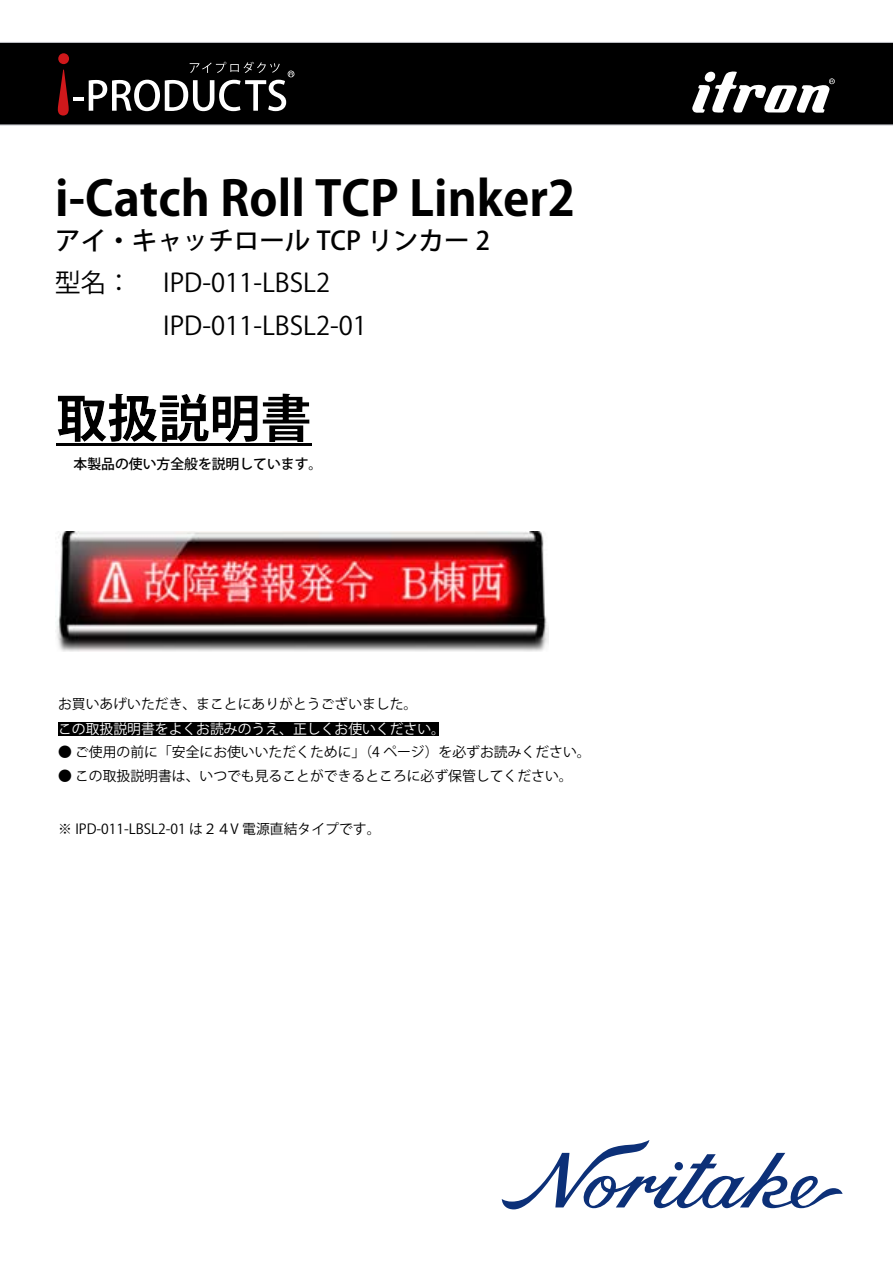
<style>
.page{position:relative;width:893px;height:1263px;background:#fff}
.page>*{position:absolute;margin:0;border:0;box-sizing:border-box;transform-origin:0 0}
.t1{font:700 47.85px "Koz Go Pro";color:#000}
.t2{font:25.5px/42.6px "Koz Go Pro";color:#000}
.t3{font:500 25.5px "Koz Go Pro";color:#000}
.t4{font:13.8px "Koz Go Pro";color:#000}
.t5{font:13.8px "Koz Go Pro";color:#fff}
.t6{font:500 13.8px "Koz Go Pro";color:#000}
</style>
<div class="page">
<div style="left:0;top:42px;width:893px;height:83px;background:#000"></div>
<div style="left:43px;top:382px;width:334px;height:78px;background:#000;opacity:.75"></div>
<div style="left:58px;top:722px;width:380px;height:13px;background:#000"></div>
<img style="left:55px;top:531px;width:494px;height:120px">
<svg style="left:58px;top:53px;width:237px;height:63px;background:#302b2b"></svg>
<svg style="left:502px;top:1140px;width:340px;height:69px"></svg>
<svg style="left:692px;top:71px;width:143px;height:42px"></svg>
<h1 class="t1" style="left:55px;top:168px;width:521px">i-Catch Roll TCP Linker2</h1>
<h2 class="t3" style="left:55px;top:224px;width:436px">アイ・キャッチロール TCP リンカー 2</h2>
<h2 class="t2" style="left:55px;top:262px;width:78px">型名：</h2>
<h2 class="t2" style="left:61px;top:262px;width:307px;text-indent:102px">IPD-011-LBSL2<br>　　　　IPD-011-LBSL2-01</h2>
<p class="t6" style="left:74px;top:455px;width:250px">本製品の使い方全般を説明しています。</p>
<p class="t4" style="left:58px;top:694px;width:361px">お買いあげいただき、まことにありがとうございました。</p>
<p class="t4" style="left:58px;top:743px;width:534px">● ご使用の前に「安全にお使いいただくために」（4 ページ）を必ずお読みください。</p>
<p class="t4" style="left:58px;top:767px;width:516px">● この取扱説明書は、いつでも見ることができるところに必ず保管してください。</p>
<p class="t5" style="left:58px;top:720px;width:388px">この取扱説明書をよくお読みのうえ、正しくお使いください。</p>
<p class="t4" style="left:58px;top:820px;width:324px">※ IPD-011-LBSL2-01 は２４V 電源直結タイプです。</p>
</div>
